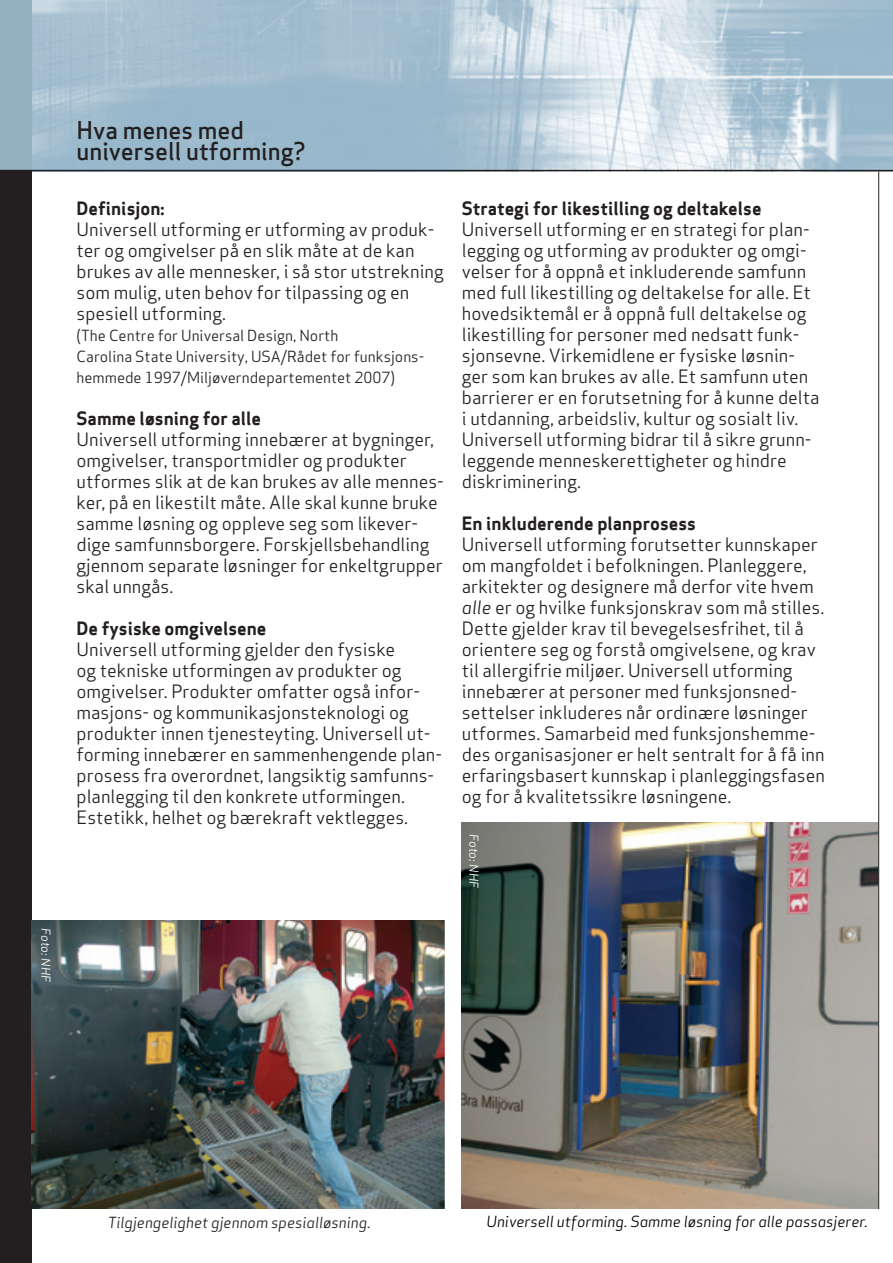
<style>
.page{position:relative;width:893px;height:1263px;background:#fff}
.page>*{position:absolute;margin:0;border:0;box-sizing:border-box;transform-origin:0 0}
.t1{font:24px/21px "Apex Sans Medium T";color:#231f20}
.t2{font:18px/21px "Apex Sans Book T";color:#231f20}
.t3{font:18px "Apex Sans Bold T";color:#231f20}
.t4{font:15px/21px "Apex Sans Book T";color:#231f20}
.t5{font:15px "Apex Sans Book Italic T";color:#000}
.t6{font:15px "Apex Sans Book Italic T";color:#231f20}
.t7{font:12px "Apex Sans Book Italic T";color:#fff}
.s1{font-family:"Apex Sans Book Italic T"}
</style>
<div class="page">
<img style="left:31px;top:0;width:862px;height:170px">
<div style="left:0;top:171px;width:32px;height:1092px;background:#231f20"></div>
<div style="left:0;top:0;width:31px;height:171px;background:#94b2bf"></div>
<hr style="left:0;top:170px;width:893px;height:1px;background:#231f20">
<img style="left:31px;top:920px;width:414px;height:289px">
<img style="left:462px;top:822px;width:416px;height:387px">
<hr style="left:878px;top:171px;width:1px;height:1038px;background:#231f20">
<p class="t7" style="left:54px;top:928px;width:55px;rotate:90deg">Foto: NHF</p>
<h1 class="t1" style="left:77px;top:120px;width:231px">Hva menes med universell utforming?</h1>
<p class="t3" style="left:77px;top:196px;width:89px">Definisjon:</p>
<p class="t2" style="left:77px;top:218px;width:369px">Universell utforming er utforming av produk&shy;ter og omgivelser på en slik måte at de kan brukes av alle mennesker, i så stor utstrekning som mulig, uten behov for tilpassing og en spesiell utforming.</p>
<p class="t4" style="left:77px;top:324px;width:349px">(The Centre for Universal Design, North<br>Carolina State University, USA/Rådet for funksjons&shy;hemmede 1997/Miljøverndepartementet 2007)</p>
<p class="t3" style="left:77px;top:406px;width:186px">Samme løsning for alle</p>
<p class="t2" style="left:77px;top:428px;width:369px">Universell utforming innebærer at bygninger, omgivelser, transportmidler og produkter utformes slik at de kan brukes av alle mennes&shy;ker, på en likestilt måte. Alle skal kunne bruke samme løsning og oppleve seg som likever&shy;dige samfunnsborgere. Forskjellsbehandling gjennom separate løsninger for enkeltgrupper skal unngås.</p>
<p class="t3" style="left:77px;top:616px;width:191px">De fysiske omgivelsene</p>
<p class="t2" style="left:77px;top:638px;width:367px">Universell utforming gjelder den fysiske<br>og tekniske utformingen av produkter og omgivelser. Produkter omfatter også infor&shy;masjons- og kommunikasjonsteknologi og produkter innen tjenesteyting. Universell ut&shy;forming innebærer en sammenhengende plan&shy;prosess fra overordnet, langsiktig samfunns&shy;planlegging til den konkrete utformingen.<br>Estetikk, helhet og bærekraft vektlegges.</p>
<p class="t3" style="left:462px;top:197px;width:301px">Strategi for likestilling og deltakelse</p>
<p class="t2" style="left:462px;top:219px;width:359px">Universell utforming er en strategi for plan&shy;legging og utforming av produkter og omgi&shy;velser for å oppnå et inkluderende samfunn med full likestilling og deltakelse for alle. Et hovedsiktemål er å oppnå full deltakelse og likestilling for personer med nedsatt funk&shy;sjonsevne. Virkemidlene er fysiske løsnin&shy;ger som kan brukes av alle. Et samfunn uten barrierer er en forutsetning for å kunne delta i utdanning, arbeidsliv, kultur og sosialt liv.<br>Universell utforming bidrar til å sikre grunn&shy;leggende menneskerettigheter og hindre diskriminering.</p>
<p class="t3" style="left:462px;top:512px;width:236px">En inkluderende planprosess</p>
<p class="t2" style="left:462px;top:534px;width:365px">Universell utforming forutsetter kunnskaper om mangfoldet i befolkningen. Planleggere, arkitekter og designere må derfor vite hvem <span class="s1">alle</span> er og hvilke funksjonskrav som må stilles.<br>Dette gjelder krav til bevegelsesfrihet, til å orientere seg og forstå omgivelsene, og krav til allergifrie miljøer. Universell utforming innebærer at personer med funksjonsned&shy;settelser inkluderes når ordinære løsninger utformes. Samarbeid med funksjonshemme&shy;des organisasjoner er helt sentralt for å få inn erfaringsbasert kunnskap i planleggingsfasen og for å kvalitetssikre løsningene.</p>
<p class="t7" style="left:482px;top:834px;width:55px;rotate:90deg">Foto: NHF</p>
<p class="t6" style="left:108px;top:1213px;width:264px">Tilgjengelighet gjennom spesialløsning.</p>
<p class="t5" style="left:486px;top:1212px;width:383px">Universell utforming. Samme løsning for alle passasjerer.</p>
</div>
